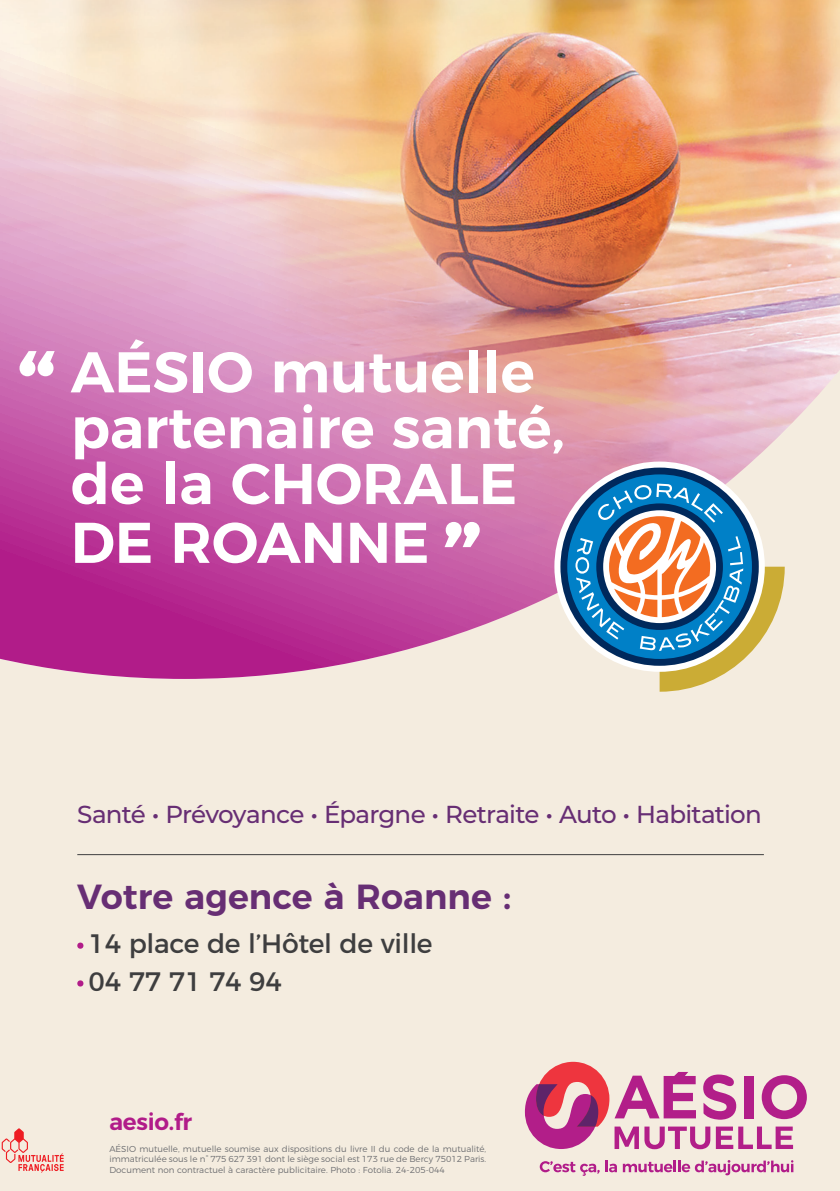
<style>
.page{position:relative;width:840px;height:1191px;background:#fff}
.page>*{position:absolute;margin:0;border:0;box-sizing:border-box;transform-origin:0 0}
.t1{font:600 57.4px/56.8px "Montserrat";color:#fff}
.t2{font:600 34.8px "Montserrat";color:#672e74}
.t3{font:26.6px/37.8px "Montserrat";letter-spacing:-.01em;color:#3e3e3f}
.t4{font:500 24.6px "Montserrat";letter-spacing:-.035em;color:#672e74}
.t5{font:600 23.2px "Montserrat";letter-spacing:-.01em;color:#b11c89}
.t6{font:300 8.6px/10.4px "Montserrat";color:#6c6d70;text-align:justify}
.s1{font-size:104.6px}
</style>
<div class="page">
<div style="left:0;top:0;width:839px;height:1191px;background:#f4ecdf"></div>
<img style="left:0;top:0;width:839px;height:679px">
<svg style="left:524px;top:1061px;width:282px;height:88px"></svg>
<svg style="left:539px;top:1161px;width:60px;height:14px"></svg>
<svg style="left:605px;top:1160px;width:11px;height:12px"></svg>
<svg style="left:622px;top:1160px;width:171px;height:15px"></svg>
<svg style="left:2px;top:1128px;width:62px;height:44px"></svg>
<svg style="left:77px;top:942px;width:6px;height:6px"></svg>
<svg style="left:77px;top:980px;width:6px;height:6px"></svg>
<svg style="left:560px;top:467px;width:224px;height:224px"></svg>
<hr style="left:77px;top:854px;width:686px;height:1px;background:#3e3e3f">
<h1 class="t1" style="left:71px;top:339px;width:495px;text-indent:-54px"><span class="s1">“</span> AÉSIO mutuelle partenaire santé, de la CHORALE<br>DE ROANNE <span class="s1">”</span></h1>
<h3 class="t4" style="left:77px;top:797px;width:685px">Santé • Prévoyance • Épargne • Retraite • Auto • Habitation</h3>
<h2 class="t2" style="left:77px;top:868px;width:435px">Votre agence à Roanne :</h2>
<h3 class="t3" style="left:89px;top:922px;width:345px">14 place de l’Hôtel de ville<br>04 77 71 74 94</h3>
<h3 class="t5" style="left:109px;top:1102px;width:84px">aesio.fr</h3>
<p class="t6" style="left:109px;top:1142px;width:378px">AÉSIO mutuelle, mutuelle soumise aux dispositions du livre II du code de la mutualité, immatriculée sous le n° 775 627 391 dont le siège social est 173 rue de Bercy 75012 Paris.<br>Document non contractuel à caractère publicitaire. Photo : Fotolia. 24-205-044</p>
</div>
